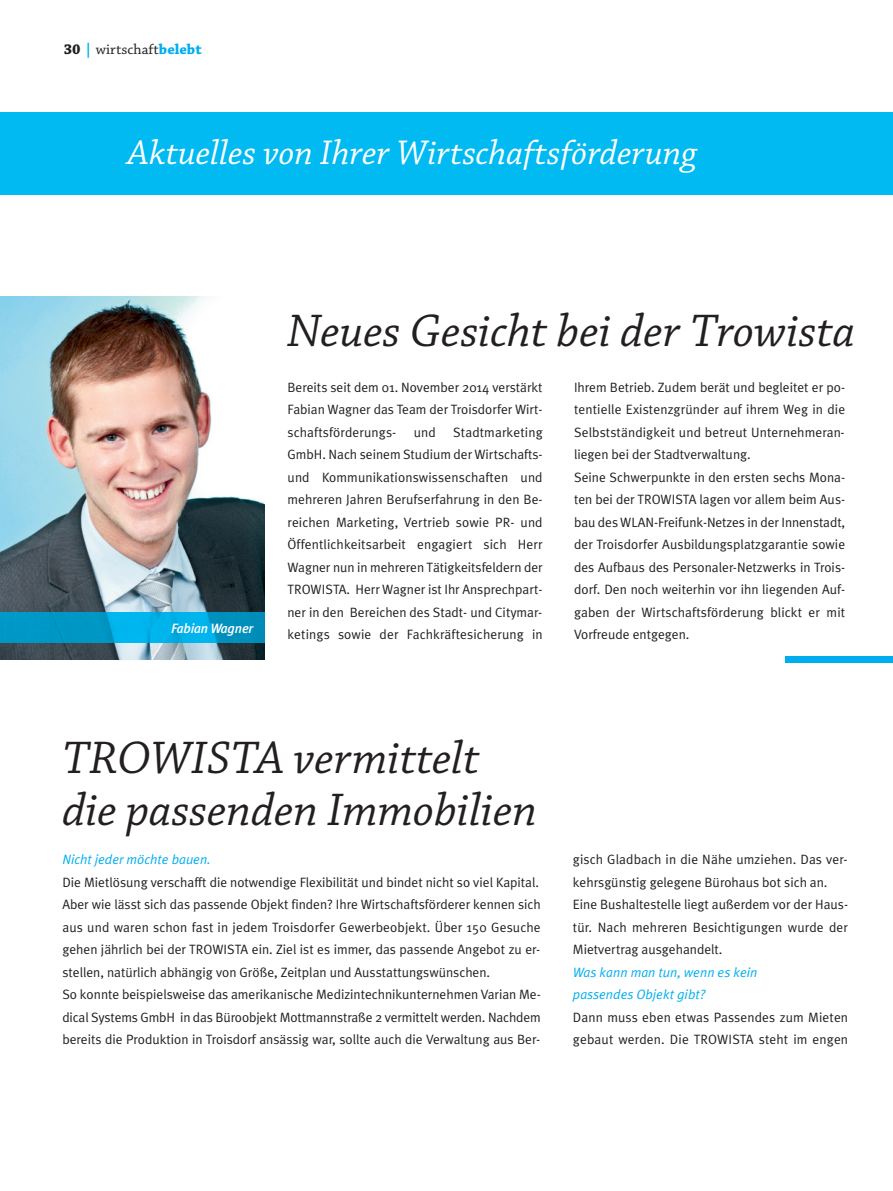
<style>
.page{position:relative;width:893px;height:1191px;background:#fff}
.page>*{position:absolute;margin:0;border:0;box-sizing:border-box;transform-origin:0 0}
.t1{font:italic 48px/52.5px "Chaparral Pro";color:#231f20}
.t2{font:italic 36px "Chaparral Pro";color:#fff}
.t3{font:15px "Chaparral Pro";color:#231f20}
.t4{font:13.5px/22.5px "Meta Plus Normal";color:#231f20}
.t5{font:italic 13.5px/22.5px "Meta Plus Normal";color:#00aeef}
.t6{font:italic 500 13.5px "Meta Plus";letter-spacing:-.015em;color:#fff}
.s1{font-weight:700}
.s2{font-weight:700;color:#00aeef}
</style>
<div class="page">
<div style="left:0;top:112px;width:893px;height:83px;background:#00baf1"></div>
<img style="left:0;top:296px;width:265px;height:364px">
<hr style="left:265px;top:612px;width:1px;height:31px;background:#00baf1">
<img style="left:0;top:612px;width:265px;height:31px">
<div style="left:785px;top:656px;width:108px;height:6px;background:#00aeef"></div>
<p class="t3" style="left:64px;top:44px;width:139px"><span class="s1">30</span> <span class="s2">|</span> wirtschaft<span class="s2">belebt</span></p>
<h2 class="t2" style="left:128px;top:139px;width:571px">Aktuelles von Ihrer Wirtschaftsförderung</h2>
<p class="t6" style="left:171px;top:620px;width:83px">Fabian Wagner</p>
<h1 class="t1" style="left:288px;top:309px;width:569px">Neues Gesicht bei der Trowista</h1>
<p class="t4" style="left:287px;top:376px;width:257px;text-align:justify">Bereits seit dem 01. November 2014 verstärkt Fabian Wagner das Team der Troisdorfer Wirt&shy;schaftsförderungs-</p>
<p class="t4" style="left:287px;top:421px;width:257px;text-align:justify;text-indent:166px">Stadtmarketing GmbH. Nach seinem Studium der Wirtschafts&shy;und Kommunikationswissenschaften und mehreren Jahren Berufserfahrung in den Be&shy;reichen Marketing, Vertrieb sowie PR- und Öffentlichkeitsarbeit engagiert sich Herr Wagner nun in mehreren Tätigkeitsfeldern der TROWISTA. Herr Wagner ist Ihr Ansprechpart&shy;ner in den Bereichen des Stadt- und Citymar&shy;ketings sowie der Fachkräftesicherung in</p>
<p class="t4" style="left:414px;top:421px;width:24px">und</p>
<p class="t4" style="left:574px;top:376px;width:273px">Ihrem Betrieb. Zudem berät und begleitet er po&shy;tentielle Existenzgründer auf ihrem Weg in die Selbstständigkeit und betreut Unternehmeran&shy;liegen bei der Stadtverwaltung.<br>Seine Schwerpunkte in den ersten sechs Mona&shy;ten bei der TROWISTA lagen vor allem beim Aus&shy;bau des WLAN-Freifunk-Netzes in der Innenstadt, der Troisdorfer Ausbildungsplatzgarantie sowie des Aufbaus des Personaler-Netzwerks in Trois&shy;dorf. Den noch weiterhin vor ihn liegenden Auf&shy;gaben der Wirtschaftsförderung blickt er mit Vorfreude entgegen.</p>
<h1 class="t1" style="left:62px;top:735px;width:476px">TROWISTA vermittelt die passenden Immobilien</h1>
<p class="t5" style="left:62px;top:848px;width:150px">Nicht jeder möchte bauen.</p>
<p class="t4" style="left:62px;top:871px;width:480px">Die Mietlösung verschafft die notwendige Flexibilität und bindet nicht so viel Kapital.<br>Aber wie lässt sich das passende Objekt finden? Ihre Wirtschaftsförderer kennen sich aus und waren schon fast in jedem Troisdorfer Gewerbeobjekt. Über 150 Gesuche gehen jährlich bei der TROWISTA ein. Ziel ist es immer, das passende Angebot zu er&shy;stellen, natürlich abhängig von Größe, Zeitplan und Ausstattungswünschen.<br>So konnte beispielsweise das amerikanische Medizintechnikunternehmen Varian Me&shy;dical Systems GmbH in das Büroobjekt Mottmannstraße 2 vermittelt werden. Nachdem bereits die Produktion in Troisdorf ansässig war, sollte auch die Verwaltung aus Ber-</p>
<p class="t4" style="left:573px;top:848px;width:277px">gisch Gladbach in die Nähe umziehen. Das ver&shy;kehrsgünstig gelegene Bürohaus bot sich an.<br>Eine Bushaltestelle liegt außerdem vor der Haus&shy;tür. Nach mehreren Besichtigungen wurde der Mietvertrag ausgehandelt.</p>
<p class="t5" style="left:573px;top:961px;width:186px">Was kann man tun, wenn es kein passendes Objekt gibt?</p>
<p class="t4" style="left:573px;top:1006px;width:277px">Dann muss eben etwas Passendes zum Mieten gebaut werden. Die TROWISTA steht im engen</p>
</div>
